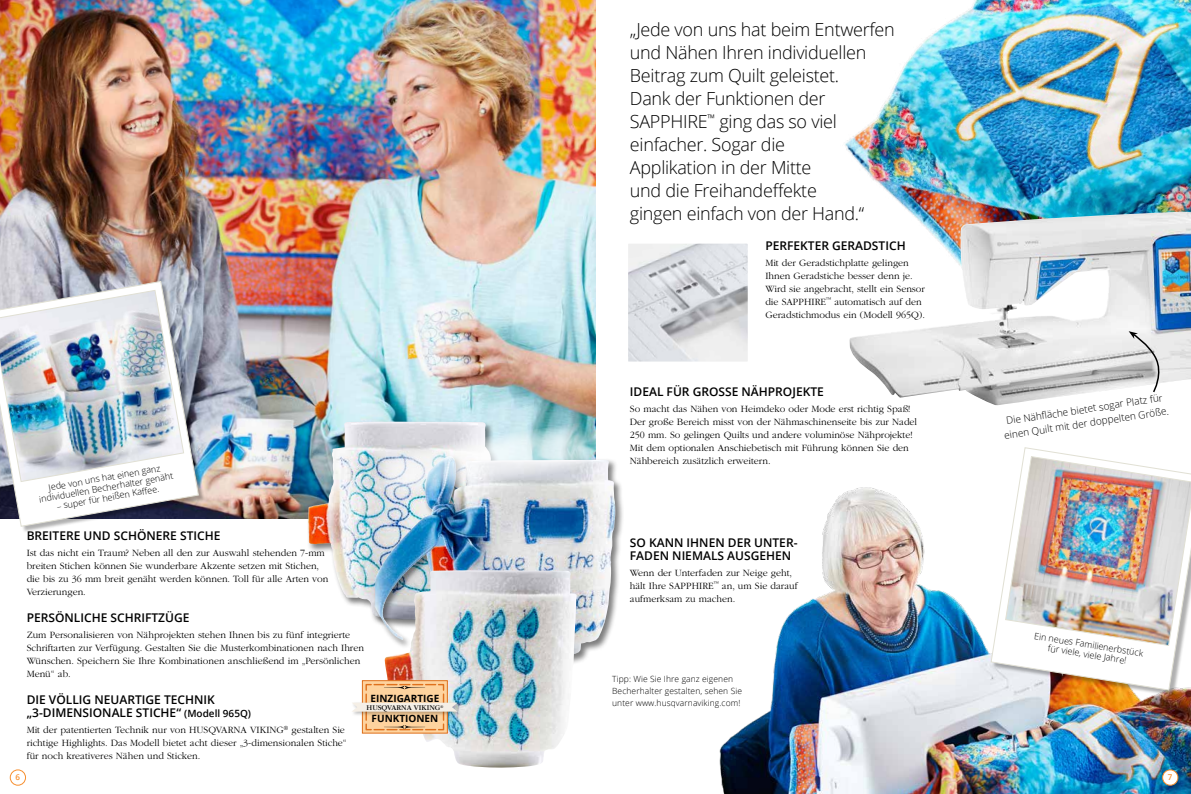
<style>
.page{position:relative;width:1191px;height:794px;background:#fff}
.page>*{position:absolute;margin:0;border:0;box-sizing:border-box;transform-origin:0 0}
.t1{font:300 18px/23px "Open Sans";letter-spacing:-.015em;color:#000}
.t2{font:600 12px/13px "Open Sans";color:#000}
.t3{font:300 10px/13px "ITC Garamond Std";color:#000}
.t4{font:300 10px/14px "Open Sans";color:#000;text-align:center}
.t5{font:700 10px "Open Sans";color:#000}
.t6{font:300 9px/10px "Open Sans";color:#000;text-align:center}
.t7{font:300 8.5px/12px "Open Sans";letter-spacing:.01em;color:#000}
.t8{font:600 8px "Open Sans";color:#f78f2f}
.t9{font:7.5px "ITC Garamond Std";color:#000}
.s1{font-size:10px}
</style>
<div class="page">
<img style="left:0;top:0;width:595px;height:519px">
<img style="left:845px;top:0;width:346px;height:212px">
<img style="left:849px;top:212px;width:342px;height:193px">
<img style="left:307px;top:421px;width:184px;height:199px">
<img style="left:629px;top:245px;width:117px;height:115px">
<div style="left:625px;top:241px;width:125px;height:123px;border:3px solid #fff"></div>
<div style="left:374px;top:455px;width:251px;height:212px;background:#000;opacity:.51"></div>
<img style="left:375px;top:459px;width:206px;height:198px">
<div style="left:0;top:282px;width:206px;height:251px;background:#000;opacity:.31"></div>
<svg style="left:0;top:281px;width:199px;height:246px"></svg>
<img style="left:0;top:290px;width:184px;height:192px">
<img style="left:719px;top:487px;width:472px;height:307px">
<div style="left:992px;top:449px;width:199px;height:248px;background:#000;opacity:.31"></div>
<svg style="left:990px;top:447px;width:201px;height:243px"></svg>
<img style="left:1005px;top:456px;width:186px;height:190px">
<div style="left:10px;top:769px;width:16px;height:16px;border:1px solid #f78f2f;border-radius:50%"></div>
<div style="left:1162px;top:770px;width:15px;height:15px;background:#fff;border-radius:50%"></div>
<div style="left:1162px;top:769px;width:16px;height:16px;border:1px solid #f78f2f;border-radius:50%"></div>
<img style="left:383px;top:570px;width:194px;height:198px">
<div style="left:362px;top:680px;width:86px;height:53px;background:#fed39e;border:1px solid #df711d"></div>
<div style="left:351px;top:701px;width:111px;height:15px;background:#000;opacity:.26"></div>
<svg style="left:351px;top:683px;width:106px;height:48px"></svg>
<svg style="left:378px;top:422px;width:214px;height:77px"></svg>
<svg style="left:1128px;top:331px;width:35px;height:62px"></svg>
<p class="t6" style="left:37px;top:484px;width:137px;rotate:-10deg">Jede von uns hat einen ganz individuellen Becherhalter genäht</p>
<p class="t6" style="left:56px;top:501px;width:105px;rotate:-10deg">– super für heißen Kaff ee.</p>
<p class="t2" style="left:27px;top:529px;width:195px">BREITERE UND SCHÖNERE STICHE</p>
<p class="t3" style="left:27px;top:546px;width:303px">Ist das nicht ein Traum? Neben all den zur Auswahl stehenden 7-mm breiten Stichen können Sie wunderbare Akzente setzen mit Stichen, die bis zu 36 mm breit genäht werden können. Toll für alle Arten von Verzierungen.</p>
<p class="t2" style="left:27px;top:611px;width:164px">PERSÖNLICHE SCHRIFTZÜGE</p>
<p class="t3" style="left:27px;top:628px;width:339px">Zum Personalisieren von Nähprojekten stehen Ihnen bis zu fünf integrierte Schriftarten zur Verfügung. Gestalten Sie die Musterkombinationen nach Ihren Wünschen. Speichern Sie Ihre Kombinationen anschließend im „Persönlichen Menü“ ab.</p>
<p class="t2" style="left:27px;top:693px;width:226px">DIE VÖLLIG NEUARTIGE TECHNIK „3-DIMENSIONALE STICHE“ <span class="s1">(Modell 965Q)</span></p>
<p class="t3" style="left:27px;top:723px;width:321px">Mit der patentierten Technik nur von HUSQVARNA VIKING<sup>®</sup> gestalten Sie richtige Highlights. Das Modell bietet acht dieser „3-dimensionalen Stiche“ für noch kreativeres Nähen und Sticken.</p>
<p class="t5" style="left:370px;top:691px;width:70px">EINZIGARTIGE</p>
<p class="t9" style="left:366px;top:704px;width:78px">HUSQVARNA VIKING<sup>®</sup></p>
<p class="t5" style="left:371px;top:711px;width:68px">FUNKTIONEN</p>
<p class="t1" style="left:630px;top:17px;width:266px">„Jede von uns hat beim Entwerfen und Nähen Ihren individuellen<br>Beitrag zum Quilt geleistet.<br>Dank der Funktionen der<br>SAPPHIRE<sup>™</sup> ging das so viel einfacher. Sogar die<br>Applikation in der Mitte<br>und die Freihandeffekte<br>gingen einfach von der Hand.“</p>
<p class="t2" style="left:765px;top:239px;width:142px">PERFEKTER GERADSTICH</p>
<p class="t3" style="left:765px;top:256px;width:161px">Mit der Geradstichplatte gelingen Ihnen Geradstiche besser denn je.<br>Wird sie angebracht, stellt ein Sensor die SAPPHIRE<sup>™</sup> automatisch auf den Geradstichmodus ein (Modell 965Q).</p>
<p class="t2" style="left:630px;top:385px;width:195px">IDEAL FÜR GROSSE NÄHPROJEKTE</p>
<p class="t3" style="left:630px;top:402px;width:289px">So macht das Nähen von Heimdeko oder Mode erst richtig Spaß!<br>Der große Bereich misst von der Nähmaschinenseite bis zur Nadel 250 mm. So gelingen Quilts und andere voluminöse Nähprojekte!<br>Mit dem optionalen Anschiebetisch mit Führung können Sie den Nähbereich zusätzlich erweitern.</p>
<p class="t2" style="left:630px;top:535px;width:169px">SO KANN IHNEN DER UNTER-<br>FADEN NIEMALS AUSGEHEN</p>
<p class="t3" style="left:630px;top:566px;width:169px">Wenn der Unterfaden zur Neige geht, hält Ihre SAPPHIRE<sup>™</sup> an, um Sie darauf aufmerksam zu machen.</p>
<p class="t7" style="left:612px;top:672px;width:131px">Tipp: Wie Sie Ihre ganz eigenen<br>Becherhalter gestalten, sehen Sie unter www.husqvarnaviking.com!</p>
<p class="t4" style="left:1001px;top:413px;width:168px;rotate:-8deg">Die Nähfl äche bietet sogar Platz für einen Quilt mit der doppelten Größe.</p>
<p class="t6" style="left:1035px;top:630px;width:112px;rotate:9deg">Ein neues Familienerbstück für viele, viele Jahre!</p>
<p class="t8" style="left:15px;top:771px;width:6px">6</p>
<p class="t8" style="left:1167px;top:771px;width:6px">7</p>
</div>
